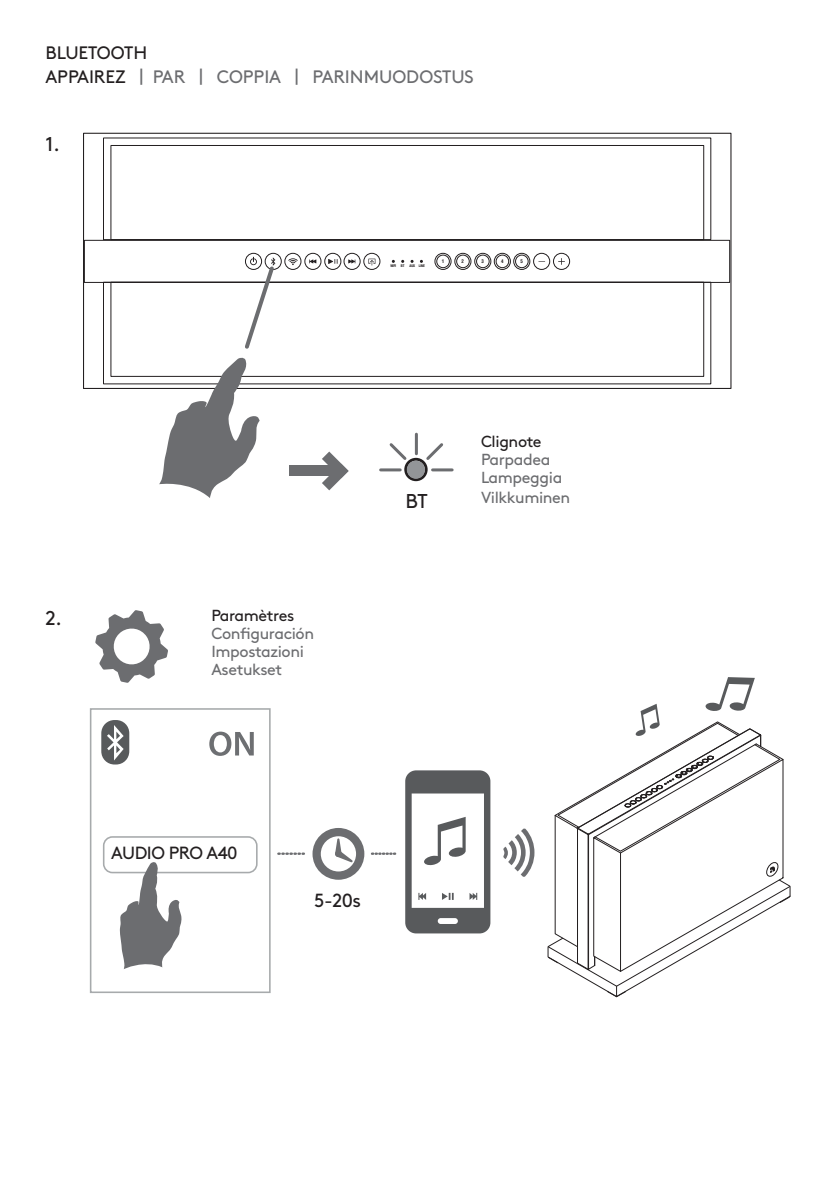
<style>
.page{position:relative;width:840px;height:1191px;background:#fff}
.page>*{position:absolute;margin:0;border:0;box-sizing:border-box;transform-origin:0 0}
.t1{font:20px "Brown";color:#231f20}
.t2{font:19px "Brown";color:#231f20}
.t3{font:18px "Brown";letter-spacing:-.005em;color:#6c6d70}
.t4{font:18px "Brown";letter-spacing:-.005em;color:#231f20}
.t5{font:17.6px "Brown";letter-spacing:-.025em;color:#231f20}
.t6{font:16px "Brown";letter-spacing:-.025em;color:#6c6d70}
.t7{font:16px "Brown";letter-spacing:-.025em;color:#231f20}
.t8{font:700 condensed 5px "Helvetica";color:#231f20}
.t9{font:700 condensed 3.6px "Helvetica Neue";letter-spacing:-.05em;color:#231f20}
.s1{color:#231f20}
</style>
<div class="page">
<svg style="left:558px;top:258px;width:6px;height:7px"></svg>
<svg style="left:368px;top:259px;width:7px;height:6px"></svg>
<svg style="left:328px;top:259px;width:9px;height:5px"></svg>
<svg style="left:348px;top:259px;width:7px;height:4px"></svg>
<svg style="left:309px;top:259px;width:7px;height:4px"></svg>
<div style="left:83px;top:133px;width:648px;height:256px;border:1px solid #231f20"></div>
<div style="left:84px;top:240px;width:645px;height:43px;border:1px solid #231f20"></div>
<div style="left:111px;top:282px;width:592px;height:95px;border:1px solid #231f20"></div>
<div style="left:111px;top:145px;width:592px;height:95px;border:1px solid #231f20"></div>
<div style="left:245px;top:253px;width:17px;height:17px;border:1px solid #231f20;border-radius:50%"></div>
<div style="left:265px;top:253px;width:16px;height:17px;border:1px solid #231f20;border-radius:50%"></div>
<div style="left:284px;top:253px;width:17px;height:17px;border:1px solid #231f20;border-radius:50%"></div>
<div style="left:304px;top:253px;width:17px;height:17px;border:1px solid #231f20;border-radius:50%"></div>
<div style="left:324px;top:253px;width:17px;height:17px;border:1px solid #231f20;border-radius:50%"></div>
<div style="left:343px;top:253px;width:17px;height:17px;border:1px solid #231f20;border-radius:50%"></div>
<div style="left:363px;top:253px;width:17px;height:17px;border:1px solid #231f20;border-radius:50%"></div>
<div style="left:434px;top:253px;width:17px;height:17px;border:1px solid #231f20;border-radius:50%"></div>
<div style="left:533px;top:253px;width:16px;height:17px;border:1px solid #231f20;border-radius:50%"></div>
<div style="left:553px;top:253px;width:16px;height:17px;border:1px solid #231f20;border-radius:50%"></div>
<div style="left:436px;top:255px;width:13px;height:13px;border:1px solid #231f20;border-radius:50%"></div>
<div style="left:454px;top:253px;width:17px;height:17px;border:1px solid #231f20;border-radius:50%"></div>
<div style="left:456px;top:255px;width:13px;height:13px;border:1px solid #231f20;border-radius:50%"></div>
<div style="left:474px;top:253px;width:17px;height:17px;border:1px solid #231f20;border-radius:50%"></div>
<div style="left:476px;top:255px;width:13px;height:13px;border:1px solid #231f20;border-radius:50%"></div>
<div style="left:493px;top:253px;width:17px;height:17px;border:1px solid #231f20;border-radius:50%"></div>
<div style="left:495px;top:255px;width:13px;height:13px;border:1px solid #231f20;border-radius:50%"></div>
<div style="left:513px;top:253px;width:17px;height:17px;border:1px solid #231f20;border-radius:50%"></div>
<div style="left:515px;top:255px;width:13px;height:13px;border:1px solid #231f20;border-radius:50%"></div>
<svg style="left:288px;top:258px;width:9px;height:7px"></svg>
<svg style="left:89px;top:708px;width:182px;height:285px"></svg>
<svg style="left:95px;top:610px;width:73px;height:73px"></svg>
<svg style="left:503px;top:828px;width:31px;height:49px"></svg>
<svg style="left:120px;top:861px;width:62px;height:108px"></svg>
<svg style="left:312px;top:828px;width:52px;height:51px"></svg>
<div style="left:289px;top:466px;width:48px;height:10px;background:#6c6d70"></div>
<svg style="left:322px;top:451px;width:26px;height:39px"></svg>
<svg style="left:405px;top:770px;width:85px;height:163px"></svg>
<svg style="left:278px;top:852px;width:26px;height:3px"></svg>
<svg style="left:372px;top:852px;width:23px;height:3px"></svg>
<hr style="left:432px;top:468px;width:20px;height:3px;background:#6c6d70">
<hr style="left:380px;top:468px;width:20px;height:3px;background:#6c6d70">
<svg style="left:386px;top:432px;width:60px;height:50px"></svg>
<svg style="left:547px;top:677px;width:243px;height:320px"></svg>
<svg style="left:159px;top:257px;width:118px;height:241px"></svg>
<p class="t4" style="left:45px;top:39px;width:103px">BLUETOOTH</p>
<p class="t3" style="left:45px;top:63px;width:429px"><span class="s1">APPAIREZ</span> | PAR | COPPIA | PARINMUODOSTUS</p>
<p class="t1" style="left:45px;top:129px;width:16px">1.</p>
<p class="t1" style="left:45px;top:603px;width:18px">2.</p>
<p class="t7" style="left:211px;top:603px;width:84px">Paramètres</p>
<p class="t6" style="left:211px;top:621px;width:104px">Configuración</p>
<p class="t6" style="left:211px;top:639px;width:94px">Impostazioni</p>
<p class="t6" style="left:211px;top:657px;width:72px">Asetukset</p>
<p class="t9" style="left:390px;top:263px;width:7px">WIFI</p>
<p class="t9" style="left:401px;top:263px;width:5px">BT</p>
<p class="t9" style="left:409px;top:263px;width:17px">AUX LINE</p>
<p class="t8" style="left:441px;top:258px;width:4px">1</p>
<p class="t8" style="left:461px;top:258px;width:4px">2</p>
<p class="t8" style="left:481px;top:258px;width:4px">3</p>
<p class="t8" style="left:500px;top:258px;width:4px">4</p>
<p class="t8" style="left:520px;top:258px;width:4px">5</p>
<p class="t1" style="left:405px;top:485px;width:23px">BT</p>
<p class="t7" style="left:480px;top:429px;width:62px">Clignote</p>
<p class="t6" style="left:480px;top:447px;width:71px">Parpadea</p>
<p class="t6" style="left:480px;top:465px;width:83px">Lampeggia</p>
<p class="t6" style="left:480px;top:485px;width:91px">Vilkkuminen</p>
<p class="t5" style="left:111px;top:839px;width:128px">AUDIO PRO A40</p>
<p class="t2" style="left:314px;top:885px;width:49px">5-20s</p>
</div>
